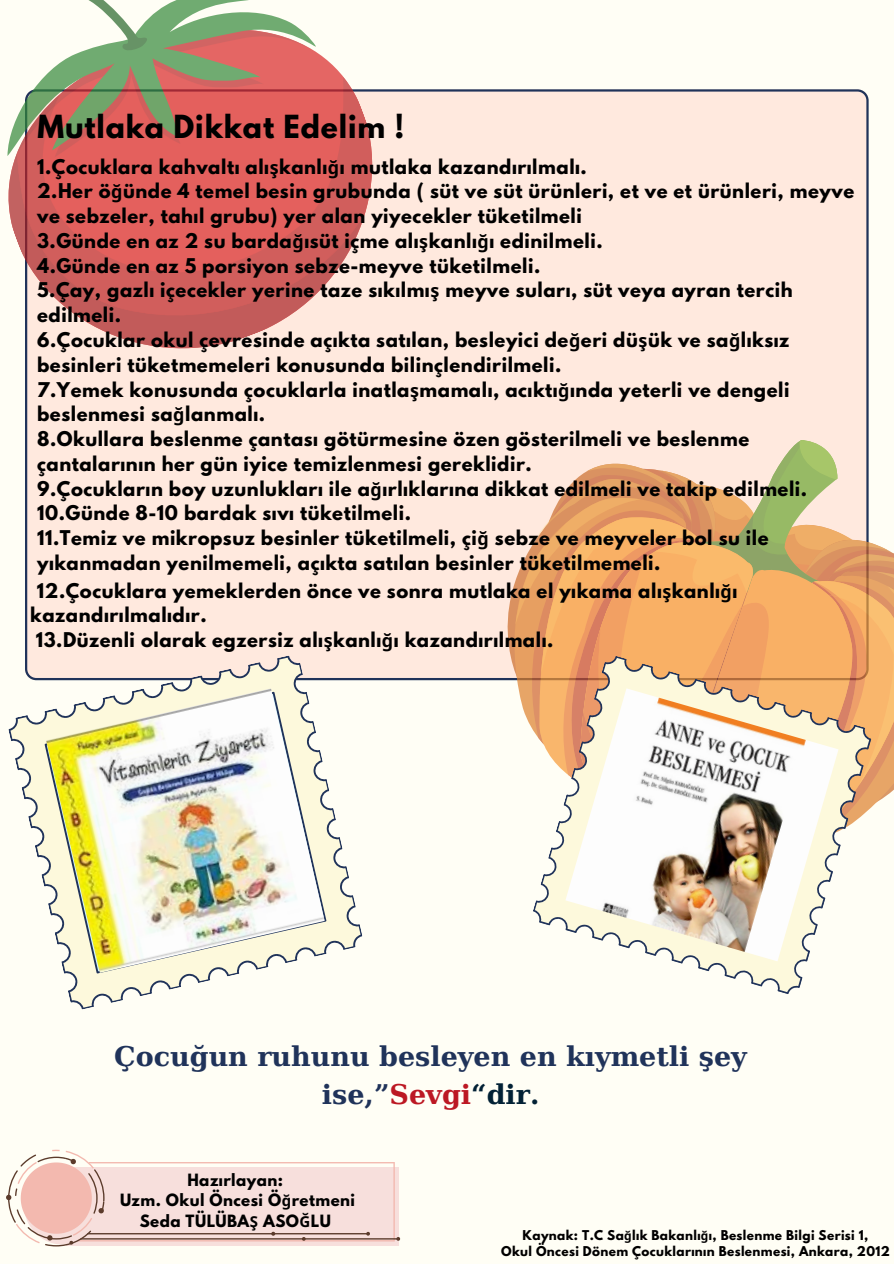
<style>
.page{position:relative;width:894px;height:1264px;background:#fff}
.page>*{position:absolute;margin:0;border:0;box-sizing:border-box;transform-origin:0 0}
.t1{font:700 28.2px "League Spartan";letter-spacing:.03em;color:#000}
.t2{font:700 27px/38.2px "DejaVu Serif";color:#20335a;text-align:center}
.t3{font:700 18px/24.8px "League Spartan";letter-spacing:.03em;color:#000}
.t4{font:700 15px/20.2px "League Spartan";letter-spacing:.03em;color:#000;text-align:center}
.t5{font:700 12px "League Spartan";letter-spacing:.03em;color:#000}
.s1{font-family:"Noto Sans"}
.s2{color:#bc1823}
.s3{color:#022135}
</style>
<div class="page">
<div style="left:0;top:0;width:893px;height:1263px;background:#fffef5"></div>
<div style="left:25px;top:89px;width:843px;height:591px;background:#ffe9de"></div>
<div style="left:437px;top:445px;width:75px;height:236px;background:#ffe9de"></div>
<div style="left:445px;top:461px;width:67px;height:220px;background:#ffe9de"></div>
<div style="left:488px;top:487px;width:24px;height:194px;background:#ffe9de"></div>
<div style="left:391px;top:89px;width:31px;height:311px;background:#ffe9de"></div>
<svg style="left:17px;top:63px;width:374px;height:337px;background:#e9aea7"></svg>
<svg style="left:8px;top:94px;width:355px;height:146px;background:#dc615e"></svg>
<svg style="left:7px;top:0;width:323px;height:195px;background:#ce8375"></svg>
<svg style="left:46px;top:0;width:104px;height:71px"></svg>
<svg style="left:8px;top:653px;width:356px;height:357px"></svg>
<img style="left:46px;top:688px;width:278px;height:284px">
<svg style="left:512px;top:411px;width:381px;height:395px;background:#edbf90"></svg>
<svg style="left:530px;top:653px;width:343px;height:341px"></svg>
<svg style="left:6px;top:1149px;width:394px;height:97px"></svg>
<hr style="left:87px;top:1232px;width:280px;height:2px;background:#5b3b2b">
<hr style="left:80px;top:1238px;width:318px;height:1px;background:#5b3b2b">
<img style="left:565px;top:688px;width:273px;height:273px">
<p class="t1" style="left:38px;top:112px;width:368px">Mutlaka Dikkat Edelim !</p>
<h2 class="t3" style="left:37px;top:156px;width:818px">1.Çocuklara kahvaltı alı<span class="s1">ş</span>kanlı<span class="s1">ğ</span>ı mutlaka kazandırılmalı.<br>2.Her ö<span class="s1">ğ</span>ünde 4 temel besin grubunda ( süt ve süt ürünleri, et ve et ürünleri, meyve ve sebzeler, tahıl grubu) yer alan yiyecekler tüketilmeli<br>3.Günde en az 2 su barda<span class="s1">ğ</span>ısüt içme alı<span class="s1">ş</span>kanlı<span class="s1">ğ</span>ı edinilmeli.<br>4.Günde en az 5 porsiyon sebze-meyve tüketilmeli.<br>5.Çay, gazlı içecekler yerine taze sıkılmı<span class="s1">ş</span> meyve suları, süt veya ayran tercih edilmeli.<br>6.Çocuklar okul çevresinde açıkta satılan, besleyici de<span class="s1">ğ</span>eri dü<span class="s1">ş</span>ük ve sa<span class="s1">ğ</span>lıksız besinleri tüketmemeleri konusunda bilinçlendirilmeli.<br>7.Yemek konusunda çocuklarla inatla<span class="s1">ş</span>mamalı, acıktı<span class="s1">ğ</span>ında yeterli ve dengeli beslenmesi sa<span class="s1">ğ</span>lanmalı.<br>8.Okullara beslenme çantası götürmesine özen gösterilmeli ve beslenme çantalarının her gün iyice temizlenmesi gereklidir.<br>9.Çocukların boy uzunlukları ile a<span class="s1">ğ</span>ırlıklarına dikkat edilmeli ve takip edilmeli.<br>10.Günde 8-10 bardak sıvı tüketilmeli.<br>11.Temiz ve mikropsuz besinler tüketilmeli, çi<span class="s1">ğ</span> sebze ve meyveler bol su ile yıkanmadan yenilmemeli, açıkta satılan besinler tüketilmemeli.</h2>
<p class="t3" style="left:37px;top:580px;width:701px">12.Çocuklara yemeklerden önce ve sonra mutlaka el yıkama alı<span class="s1">ş</span>kanlı<span class="s1">ğ</span>ı</p>
<p class="t3" style="left:30px;top:605px;width:178px">kazandırılmalıdır.</p>
<p class="t3" style="left:36px;top:630px;width:519px">13.Düzenli olarak egzersiz alı<span class="s1">ş</span>kanlı<span class="s1">ğ</span>ı kazandırılmalı.</p>
<h2 class="t2" style="left:114px;top:1036px;width:634px">Çocuğun ruhunu besleyen en kıymetli şey ise,”<span class="s2">Sevgi</span><span class="s3">“dir.</span></h2>
<p class="t4" style="left:120px;top:1171px;width:236px">Hazırlayan:<br>Uzm. Okul Öncesi Ö<span class="s1">ğ</span>retmeni<br>Seda TÜLÜBA<span class="s1">Ş</span> ASO<span class="s1">Ğ</span>LU</p>
<p class="t5" style="left:522px;top:1229px;width:347px">Kaynak: T.C Sa<span class="s1">ğ</span>lık Bakanlı<span class="s1">ğ</span>ı, Beslenme Bilgi Serisi 1,</p>
<p class="t5" style="left:501px;top:1245px;width:390px">Okul Öncesi Dönem Çocuklarının Beslenmesi, Ankara, 2012</p>
</div>
